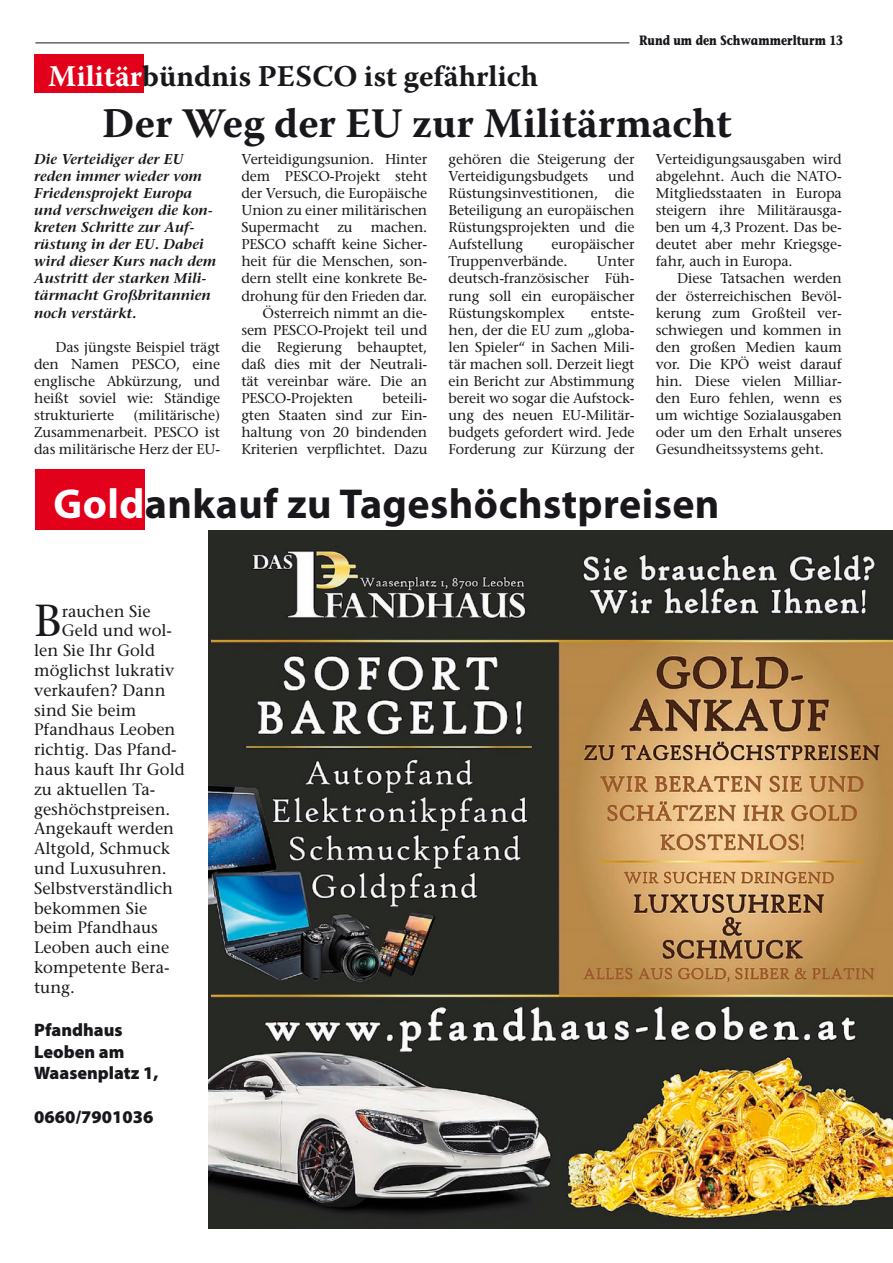
<style>
.page{position:relative;width:893px;height:1263px;background:#fff}
.page>*{position:absolute;margin:0;border:0;box-sizing:border-box;transform-origin:0 0}
.swt-twxt{font:44.85px "Stone Serif";color:#1a171c}
.Titel_2{font:700 42px "Myriad Pro";letter-spacing:.01em;color:#1a171c}
.titelclear{font:700 42px "Warnock Pro";color:#1a171c}
.titelclear-2{font:700 30px "Warnock Pro";color:#1a171c}
.swt-twxt-2{font:900 18px/21.6px "Myriad Pro";color:#1a171c}
.swt-twxt-3{font:16.5px "Stone Serif";color:#1a171c}
.swt-twxt-4{font:14.25px/17.1px "Stone Serif";letter-spacing:-.01em;color:#1a171c;text-align:justify}
.swt-twxt-5{font:italic 600 14.25px/17.1px "Stone Serif";color:#1a171c}
.t1{font:700 13.5px "Stone Informal";color:#1a171c;scale:.8 1}
.s1{color:#fff}
</style>
<div class="page">
<hr style="left:35px;top:43px;width:594px;height:1px;background:#1a171c">
<img style="left:209px;top:531px;width:684px;height:698px">
<div style="left:35px;top:470px;width:109px;height:60px;background:#e2001a"></div>
<div style="left:34px;top:54px;width:109px;height:39px;background:#e2001a"></div>
<p class="t1" style="left:639px;top:31px;width:256px">Rund um den Schwammerlturm 13</p>
<p class="titelclear-2" style="left:48px;top:58px;width:492px"><span class="s1">Militär</span>bündnis PESCO ist gefährlich</p>
<p class="titelclear" style="left:102px;top:98px;width:631px">Der Weg der EU zur Militärmacht</p>
<p class="swt-twxt-5" style="left:34px;top:150px;width:184px">Die Verteidiger der EU reden immer wieder vom<br>Friedensprojekt Europa und verschweigen die kon&shy;kreten Schritte zur Auf&shy;rüstung in der EU. Dabei wird dieser Kurs nach dem<br>Austritt der starken Mili&shy;tärmacht Großbritannien noch verstärkt.</p>
<p class="swt-twxt-4" style="left:34px;top:338px;width:187px;text-indent:21px">Das jüngste Beispiel trägt den Namen PESCO, eine englische Abkürzung, und heißt soviel wie: Ständige strukturierte</p>
<p class="swt-twxt-4" style="left:34px;top:406px;width:187px;text-indent:99px">(militärische)<br>Zusammenarbeit. PESCO ist das militärische Herz der EU-</p>
<p class="swt-twxt-4" style="left:241px;top:150px;width:187px">Verteidigungsunion. Hinter dem PESCO-Projekt steht der Versuch, die Europäische Union zu einer militärischen Supermacht</p>
<p class="swt-twxt-4" style="left:241px;top:218px;width:187px;text-indent:129px">machen.<br>PESCO schafft keine Sicher&shy;heit für die Menschen, son&shy;dern stellt eine konkrete Be&shy;drohung für den Frieden dar.</p>
<p class="swt-twxt-4" style="left:241px;top:304px;width:187px;text-indent:21px">Österreich nimmt an die&shy;sem PESCO-Projekt teil und die Regierung behauptet, daß dies mit der Neutrali&shy;tät vereinbar wäre. Die an PESCO-Projekten</p>
<p class="swt-twxt-4" style="left:337px;top:218px;width:17px">zu</p>
<p class="swt-twxt-4" style="left:241px;top:389px;width:187px;text-indent:141px">beteili&shy;gten Staaten sind zur Ein&shy;haltung von 20 bindenden Kriterien verpflichtet. Dazu</p>
<p class="swt-twxt-4" style="left:449px;top:150px;width:187px">gehören die Steigerung der<br>Verteidigungsbudgets</p>
<p class="swt-twxt-4" style="left:449px;top:167px;width:187px;text-indent:160px">und Rüstungsinvestitionen, die Beteiligung an europäischen Rüstungsprojekten und die Aufstellung</p>
<p class="swt-twxt-4" style="left:449px;top:236px;width:187px;text-indent:103px">europäischer<br>Truppenverbände.</p>
<p class="swt-twxt-4" style="left:449px;top:253px;width:187px;text-indent:148px">Unter deutsch-französischer Füh&shy;rung soll ein europäischer Rüstungskomplex</p>
<p class="swt-twxt-4" style="left:449px;top:304px;width:187px;text-indent:142px">entste&shy;hen, der die EU zum „globa&shy;len Spieler“ in Sachen Mili&shy;tär machen soll. Derzeit liegt ein Bericht zur Abstimmung bereit wo sogar die Aufstock&shy;ung des neuen EU-Militär&shy;budgets gefordert wird. Jede Forderung zur Kürzung der</p>
<p class="swt-twxt-4" style="left:656px;top:150px;width:187px">Verteidigungsausgaben wird abgelehnt. Auch die NATO-Mitgliedsstaaten in Europa steigern ihre Militärausga&shy;ben um 4,3 Prozent. Das be&shy;deutet aber mehr Kriegsge&shy;fahr, auch in Europa.</p>
<p class="swt-twxt-4" style="left:656px;top:270px;width:187px;text-indent:21px">Diese Tatsachen werden der österreichischen Bevöl&shy;kerung zum Großteil ver&shy;schwiegen und kommen in den großen Medien kaum vor. Die KPÖ weist darauf hin. Diese vielen Milliar&shy;den Euro fehlen, wenn es um wichtige Sozialausgaben oder um den Erhalt unseres Gesundheitssystems geht.</p>
<p class="Titel_2" style="left:54px;top:476px;width:667px"><span class="s1">Gold</span>ankauf zu Tageshöchstpreisen</p>
<p class="swt-twxt" style="left:34px;top:593px;width:29px">B</p>
<p class="swt-twxt-3" style="left:62px;top:601px;width:90px">rauchen Sie</p>
<p class="swt-twxt-3" style="left:62px;top:621px;width:112px">Geld und wol-</p>
<p class="swt-twxt-3" style="left:34px;top:640px;width:122px">len Sie Ihr Gold</p>
<p class="swt-twxt-3" style="left:34px;top:660px;width:142px">möglichst lukrativ</p>
<p class="swt-twxt-3" style="left:34px;top:680px;width:133px">verkaufen? Dann</p>
<p class="swt-twxt-3" style="left:34px;top:700px;width:104px">sind Sie beim</p>
<p class="swt-twxt-3" style="left:34px;top:720px;width:143px">Pfandhaus Leoben</p>
<p class="swt-twxt-3" style="left:34px;top:739px;width:144px">richtig. Das Pfand-</p>
<p class="swt-twxt-3" style="left:34px;top:759px;width:152px">haus kauft Ihr Gold</p>
<p class="swt-twxt-3" style="left:34px;top:779px;width:123px">zu aktuellen Ta-</p>
<p class="swt-twxt-3" style="left:34px;top:799px;width:138px">geshöchstpreisen.</p>
<p class="swt-twxt-3" style="left:34px;top:819px;width:141px">Angekauft werden</p>
<p class="swt-twxt-3" style="left:34px;top:838px;width:137px">Altgold, Schmuck</p>
<p class="swt-twxt-3" style="left:34px;top:858px;width:134px">und Luxusuhren.</p>
<p class="swt-twxt-3" style="left:34px;top:878px;width:140px">Selbstverständlich</p>
<p class="swt-twxt-3" style="left:34px;top:898px;width:115px">bekommen Sie</p>
<p class="swt-twxt-3" style="left:34px;top:918px;width:125px">beim Pfandhaus</p>
<p class="swt-twxt-3" style="left:34px;top:937px;width:137px">Leoben auch eine</p>
<p class="swt-twxt-3" style="left:34px;top:957px;width:137px">kompetente Bera-</p>
<p class="swt-twxt-3" style="left:34px;top:977px;width:42px">tung.</p>
<p class="swt-twxt-2" style="left:34px;top:1018px;width:126px">Pfandhaus<br>Leoben am<br>Waasenplatz 1,</p>
<p class="swt-twxt-2" style="left:34px;top:1105px;width:121px">0660/7901036</p>
</div>
